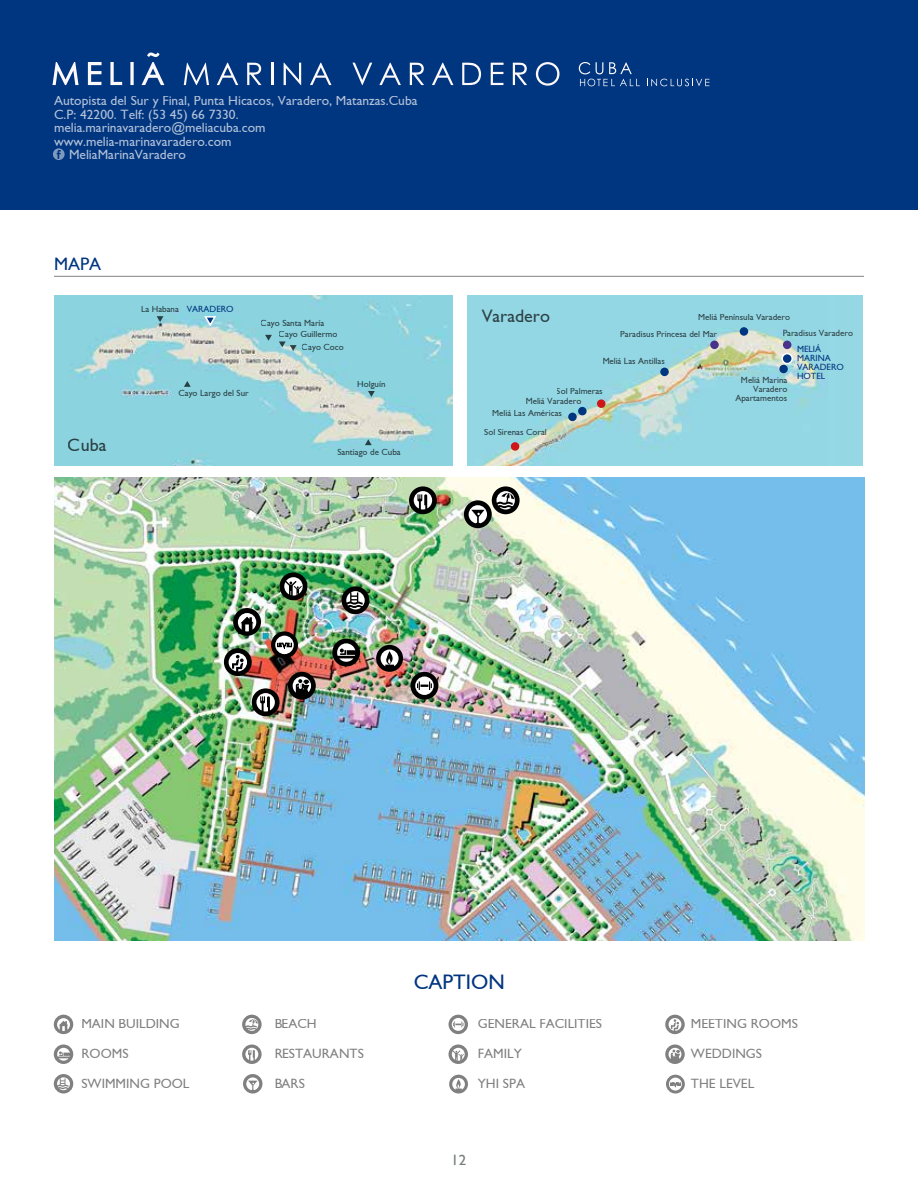
<style>
.page{position:relative;width:918px;height:1188px;background:#fff}
.page>*{position:absolute;margin:0;border:0;box-sizing:border-box;transform-origin:0 0}
.t1{font:21px "Gill Sans";color:#003580}
.t2{font:18px "Gill Sans";color:#000}
.t3{font:18px "Gill Sans";color:#003580}
.t4{font:15px "Gill Sans";color:#767b7d}
.t5{font:13.5px "Gill Sans";color:#fff}
.t6{font:13.5px "Gill Sans";color:#000}
.t7{font:9px/9px "Gill Sans";color:#000}
.t8{font:9px/9px "Gill Sans";color:#003580}
.s1{color:#003580}
</style>
<div class="page">
<div style="left:0;top:0;width:918px;height:210px;background:#003580"></div>
<svg style="left:647px;top:79px;width:62px;height:7px"></svg>
<svg style="left:52px;top:52px;width:112px;height:33px"></svg>
<svg style="left:579px;top:62px;width:61px;height:24px"></svg>
<svg style="left:184px;top:63px;width:25px;height:22px"></svg>
<svg style="left:217px;top:63px;width:21px;height:22px"></svg>
<svg style="left:247px;top:63px;width:15px;height:22px"></svg>
<hr style="left:271px;top:63px;width:2px;height:22px;background:#fefafb">
<svg style="left:284px;top:63px;width:17px;height:22px"></svg>
<svg style="left:310px;top:63px;width:22px;height:22px"></svg>
<svg style="left:352px;top:63px;width:20px;height:22px"></svg>
<svg style="left:379px;top:63px;width:22px;height:22px"></svg>
<svg style="left:410px;top:63px;width:14px;height:22px"></svg>
<svg style="left:432px;top:63px;width:21px;height:22px"></svg>
<svg style="left:462px;top:63px;width:19px;height:22px"></svg>
<svg style="left:491px;top:63px;width:13px;height:22px"></svg>
<svg style="left:513px;top:63px;width:14px;height:22px"></svg>
<svg style="left:536px;top:62px;width:23px;height:24px"></svg>
<svg style="left:53px;top:148px;width:12px;height:12px"></svg>
<hr style="left:54px;top:276px;width:810px;height:1px;background:#000">
<img style="left:54px;top:477px;width:810px;height:464px">
<img style="left:54px;top:296px;width:399px;height:170px">
<div style="left:492px;top:486px;width:28px;height:28px;background:#000;border-radius:50%"></div>
<svg style="left:496px;top:491px;width:19px;height:19px"></svg>
<div style="left:252px;top:688px;width:28px;height:28px;background:#000;border-radius:50%"></div>
<svg style="left:256px;top:693px;width:19px;height:18px"></svg>
<div style="left:464px;top:500px;width:28px;height:28px;background:#000;border-radius:50%"></div>
<svg style="left:469px;top:505px;width:18px;height:18px"></svg>
<div style="left:332px;top:639px;width:28px;height:27px;background:#000;border-radius:50%"></div>
<svg style="left:337px;top:643px;width:18px;height:19px"></svg>
<div style="left:288px;top:672px;width:28px;height:28px;background:#000;border-radius:50%"></div>
<svg style="left:293px;top:677px;width:18px;height:16px"></svg>
<div style="left:233px;top:608px;width:28px;height:28px;background:#000;border-radius:50%"></div>
<svg style="left:238px;top:613px;width:18px;height:18px"></svg>
<svg style="left:242px;top:1045px;width:20px;height:19px"></svg>
<svg style="left:245px;top:1048px;width:13px;height:13px"></svg>
<svg style="left:449px;top:1015px;width:19px;height:19px"></svg>
<svg style="left:452px;top:1018px;width:13px;height:13px"></svg>
<svg style="left:243px;top:1074px;width:19px;height:20px"></svg>
<svg style="left:246px;top:1077px;width:13px;height:13px"></svg>
<svg style="left:54px;top:1074px;width:19px;height:20px"></svg>
<svg style="left:57px;top:1077px;width:13px;height:13px"></svg>
<svg style="left:54px;top:1045px;width:19px;height:19px"></svg>
<svg style="left:57px;top:1048px;width:13px;height:13px"></svg>
<svg style="left:665px;top:1045px;width:20px;height:19px"></svg>
<svg style="left:669px;top:1048px;width:12px;height:11px"></svg>
<svg style="left:54px;top:1015px;width:19px;height:19px"></svg>
<svg style="left:57px;top:1018px;width:13px;height:13px"></svg>
<svg style="left:242px;top:1015px;width:20px;height:19px"></svg>
<svg style="left:245px;top:1018px;width:13px;height:13px"></svg>
<div style="left:468px;top:296px;width:395px;height:170px;background:#95d7e3"></div>
<img style="left:482px;top:327px;width:343px;height:139px">
<svg style="left:157px;top:316px;width:6px;height:6px"></svg>
<svg style="left:203px;top:315px;width:15px;height:13px"></svg>
<svg style="left:265px;top:335px;width:7px;height:6px"></svg>
<svg style="left:368px;top:391px;width:7px;height:6px"></svg>
<svg style="left:279px;top:341px;width:18px;height:10px"></svg>
<svg style="left:365px;top:439px;width:7px;height:6px"></svg>
<div style="left:511px;top:442px;width:8px;height:9px;background:#cd171a;border-radius:50%"></div>
<div style="left:597px;top:399px;width:8px;height:9px;background:#cd171a;border-radius:50%"></div>
<div style="left:568px;top:413px;width:9px;height:8px;background:#003580;border-radius:50%"></div>
<div style="left:578px;top:407px;width:9px;height:8px;background:#003580;border-radius:50%"></div>
<div style="left:660px;top:368px;width:9px;height:8px;background:#003580;border-radius:50%"></div>
<div style="left:779px;top:365px;width:9px;height:8px;background:#003580;border-radius:50%"></div>
<div style="left:782px;top:354px;width:10px;height:10px;background:#003580;border-radius:50%"></div>
<div style="left:781px;top:353px;width:12px;height:11px;border:2px solid #fff;border-radius:50%"></div>
<div style="left:783px;top:341px;width:8px;height:8px;background:#48328a;border-radius:50%"></div>
<div style="left:710px;top:341px;width:9px;height:8px;background:#48328a;border-radius:50%"></div>
<div style="left:740px;top:327px;width:8px;height:9px;background:#003580;border-radius:50%"></div>
<div style="left:342px;top:586px;width:27px;height:28px;background:#000;border-radius:50%"></div>
<svg style="left:346px;top:591px;width:19px;height:19px"></svg>
<div style="left:376px;top:645px;width:27px;height:27px;background:#000;border-radius:50%"></div>
<svg style="left:381px;top:650px;width:18px;height:16px"></svg>
<svg style="left:449px;top:1075px;width:19px;height:19px"></svg>
<svg style="left:452px;top:1078px;width:13px;height:12px"></svg>
<div style="left:411px;top:672px;width:27px;height:28px;background:#000;border-radius:50%"></div>
<svg style="left:415px;top:677px;width:19px;height:18px"></svg>
<div style="left:280px;top:572px;width:27px;height:28px;background:#000;border-radius:50%"></div>
<svg style="left:284px;top:577px;width:19px;height:19px"></svg>
<div style="left:224px;top:648px;width:28px;height:28px;background:#000;border-radius:50%"></div>
<svg style="left:229px;top:653px;width:18px;height:18px"></svg>
<svg style="left:449px;top:1045px;width:19px;height:19px"></svg>
<svg style="left:452px;top:1048px;width:13px;height:13px"></svg>
<svg style="left:665px;top:1015px;width:20px;height:19px"></svg>
<svg style="left:669px;top:1018px;width:12px;height:13px"></svg>
<svg style="left:666px;top:1075px;width:19px;height:19px"></svg>
<svg style="left:669px;top:1078px;width:13px;height:13px"></svg>
<svg style="left:670px;top:1082px;width:11px;height:6px"></svg>
<svg style="left:271px;top:631px;width:27px;height:27px"></svg>
<svg style="left:275px;top:636px;width:19px;height:18px"></svg>
<svg style="left:277px;top:642px;width:15px;height:9px"></svg>
<div style="left:409px;top:486px;width:28px;height:28px;background:#000;border-radius:50%"></div>
<svg style="left:414px;top:491px;width:18px;height:19px"></svg>
<svg style="left:184px;top:381px;width:7px;height:6px"></svg>
<h3 class="t5" style="left:54px;top:93px;width:365px">Autopista del Sur y Final, Punta Hicacos, Varadero, Matanzas.Cuba</h3>
<h3 class="t5" style="left:54px;top:107px;width:186px">C.P: 42200. Telf: (53 45) 66 7330.</h3>
<h3 class="t5" style="left:54px;top:120px;width:213px">melia.marinavaradero@meliacuba.com</h3>
<h3 class="t5" style="left:54px;top:134px;width:179px">www.melia-marinavaradero.com</h3>
<h3 class="t5" style="left:69px;top:147px;width:118px">MeliaMarinaVaradero</h3>
<h2 class="t3" style="left:54px;top:254px;width:49px">MAPA</h2>
<h2 class="t2" style="left:68px;top:435px;width:40px">Cuba</h2>
<p class="t7" style="left:141px;top:305px;width:94px">La Habana <span class="s1">VARADERO</span></p>
<p class="t7" style="left:261px;top:319px;width:65px">Cayo Santa María</p>
<p class="t7" style="left:302px;top:328px;width:43px;line-height:12.9px;text-indent:-23px">Cayo Guillermo<br>Cayo Coco</p>
<p class="t7" style="left:178px;top:388px;width:72px">Cayo Largo del Sur</p>
<p class="t7" style="left:357px;top:380px;width:30px">Holguín</p>
<p class="t7" style="left:338px;top:447px;width:65px">Santiago de Cuba</p>
<h2 class="t2" style="left:482px;top:305px;width:70px">Varadero</h2>
<p class="t7" style="left:698px;top:313px;width:93px">Meliá Península Varadero</p>
<p class="t7" style="left:620px;top:330px;width:98px">Paradisus Princesa del Mar</p>
<p class="t7" style="left:602px;top:356px;width:64px">Meliá Las Antillas</p>
<p class="t7" style="left:557px;top:387px;width:48px">Sol Palmeras</p>
<p class="t7" style="left:526px;top:397px;width:57px">Meliá Varadero</p>
<p class="t7" style="left:492px;top:409px;width:71px">Meliá Las Américas</p>
<p class="t7" style="left:484px;top:428px;width:64px">Sol Sirenas Coral</p>
<p class="t7" style="left:783px;top:328px;width:72px">Paradisus Varadero</p>
<p class="t8" style="left:797px;top:344px;width:48px">MELIÁ<br>MARINA<br>VARADERO<br>HOTEL</p>
<p class="t7" style="left:735px;top:375px;width:53px;text-align:right">Meliá Marina<br>Varadero<br>Apartamentos</p>
<h3 class="t6" style="left:81px;top:1016px;width:100px">MAIN BUILDING</h3>
<h3 class="t6" style="left:81px;top:1046px;width:49px">ROOMS</h3>
<h3 class="t6" style="left:81px;top:1076px;width:110px">SWIMMING POOL</h3>
<h3 class="t6" style="left:274px;top:1016px;width:44px">BEACH</h3>
<h3 class="t6" style="left:274px;top:1046px;width:91px">RESTAURANTS</h3>
<h3 class="t6" style="left:274px;top:1076px;width:32px">BARS</h3>
<h1 class="t1" style="left:414px;top:970px;width:93px">CAPTION</h1>
<h3 class="t6" style="left:478px;top:1016px;width:126px">GENERAL FACILITIES</h3>
<h3 class="t6" style="left:478px;top:1046px;width:46px">FAMILY</h3>
<h3 class="t6" style="left:478px;top:1076px;width:49px">YHI SPA</h3>
<h3 class="t4" style="left:451px;top:1151px;width:16px">12</h3>
<h3 class="t6" style="left:691px;top:1016px;width:108px">MEETING ROOMS</h3>
<h3 class="t6" style="left:691px;top:1046px;width:73px">WEDDINGS</h3>
<h3 class="t6" style="left:691px;top:1076px;width:65px">THE LEVEL</h3>
</div>
